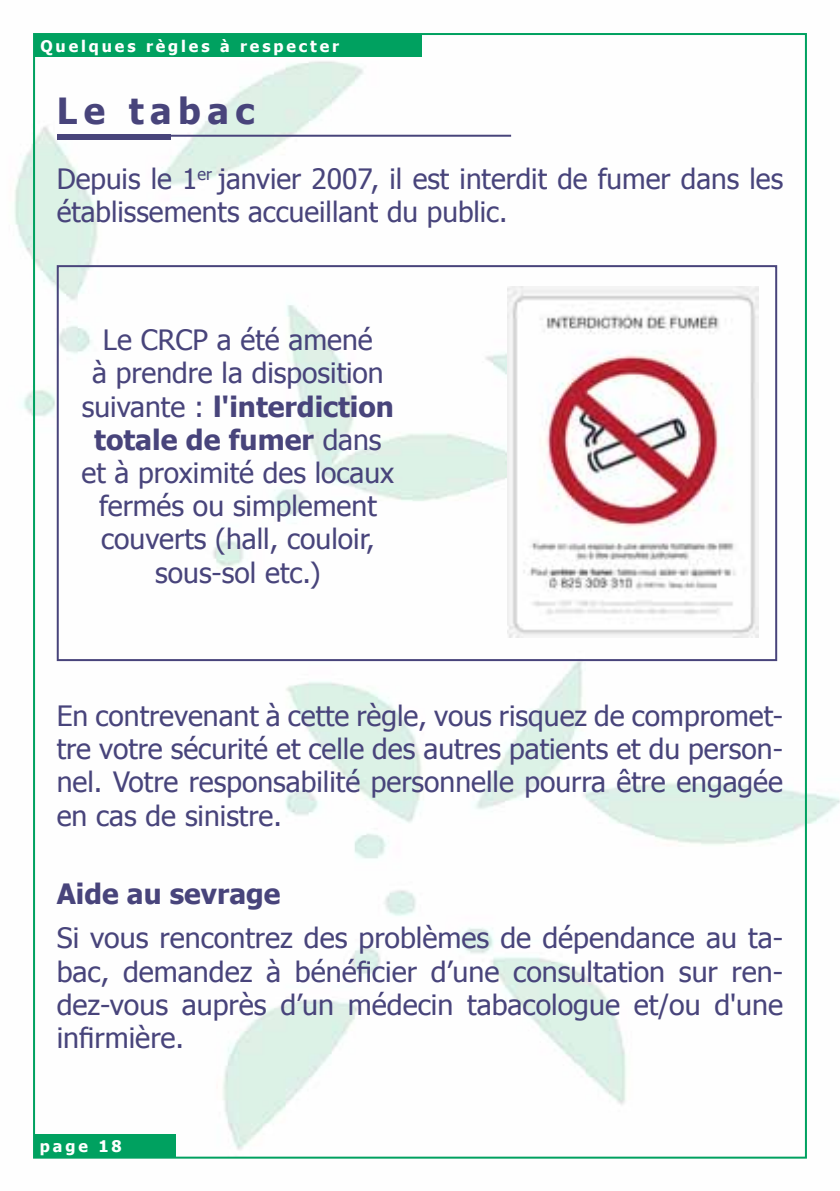
<style>
.page{position:relative;width:840px;height:1191px;background:#fff}
.page>*{position:absolute;margin:0;border:0;box-sizing:border-box;transform-origin:0 0}
.t1{font:700 36px "Tahoma";letter-spacing:.18em;color:#48447b}
.t2{font:28px/33.2px "Tahoma";color:#48447b;text-align:justify}
.t3{font:700 28px "Tahoma";color:#48447b}
.t4{font:700 16px "Tahoma";letter-spacing:.18em;color:#fff}
.s1{font-weight:700}
</style>
<div class="page">
<img style="left:14px;top:33px;width:825px;height:1126px">
<hr style="left:57px;top:135px;width:454px;height:2px;background:#48447b">
<div style="left:57px;top:135px;width:113px;height:5px;background:#48447b"></div>
<div style="left:57px;top:265px;width:719px;height:396px;border:2px solid #48447b"></div>
<img style="left:507px;top:287px;width:250px;height:350px">
<div style="left:34px;top:34px;width:387px;height:22px;background:#00a160"></div>
<div style="left:34px;top:1134px;width:142px;height:22px;background:#00a160"></div>
<p class="t4" style="left:40px;top:35px;width:300px">Quelques règles à respecter</p>
<p class="t1" style="left:57px;top:86px;width:199px">Le tabac</p>
<p class="t2" style="left:57px;top:161px;width:727px">Depuis le 1<sup>er</sup> janvier 2007, il est interdit de fumer dans les établissements accueillant du public.</p>
<p class="t2" style="left:81px;top:322px;width:314px;text-align:center">Le CRCP a été amené<br>à prendre la disposition suivante : <span class="s1">l'interdiction totale de fumer</span> dans et à proximité des locaux fermés ou simplement couverts (hall, couloir, sous-sol etc.)</p>
<p class="t2" style="left:57px;top:698px;width:727px">En contrevenant à cette règle, vous risquez de compromet&shy;tre votre sécurité et celle des autres patients et du person&shy;nel. Votre responsabilité personnelle pourra être engagée en cas de sinistre.</p>
<p class="t3" style="left:57px;top:874px;width:225px">Aide au sevrage</p>
<p class="t2" style="left:57px;top:920px;width:727px">Si vous rencontrez des problèmes de dépendance au ta&shy;bac, demandez à bénéficier d’une consultation sur ren&shy;dez-vous auprès d’un médecin tabacologue et/ou d'une infirmière.</p>
<p class="t4" style="left:40px;top:1134px;width:83px">page 18</p>
</div>
